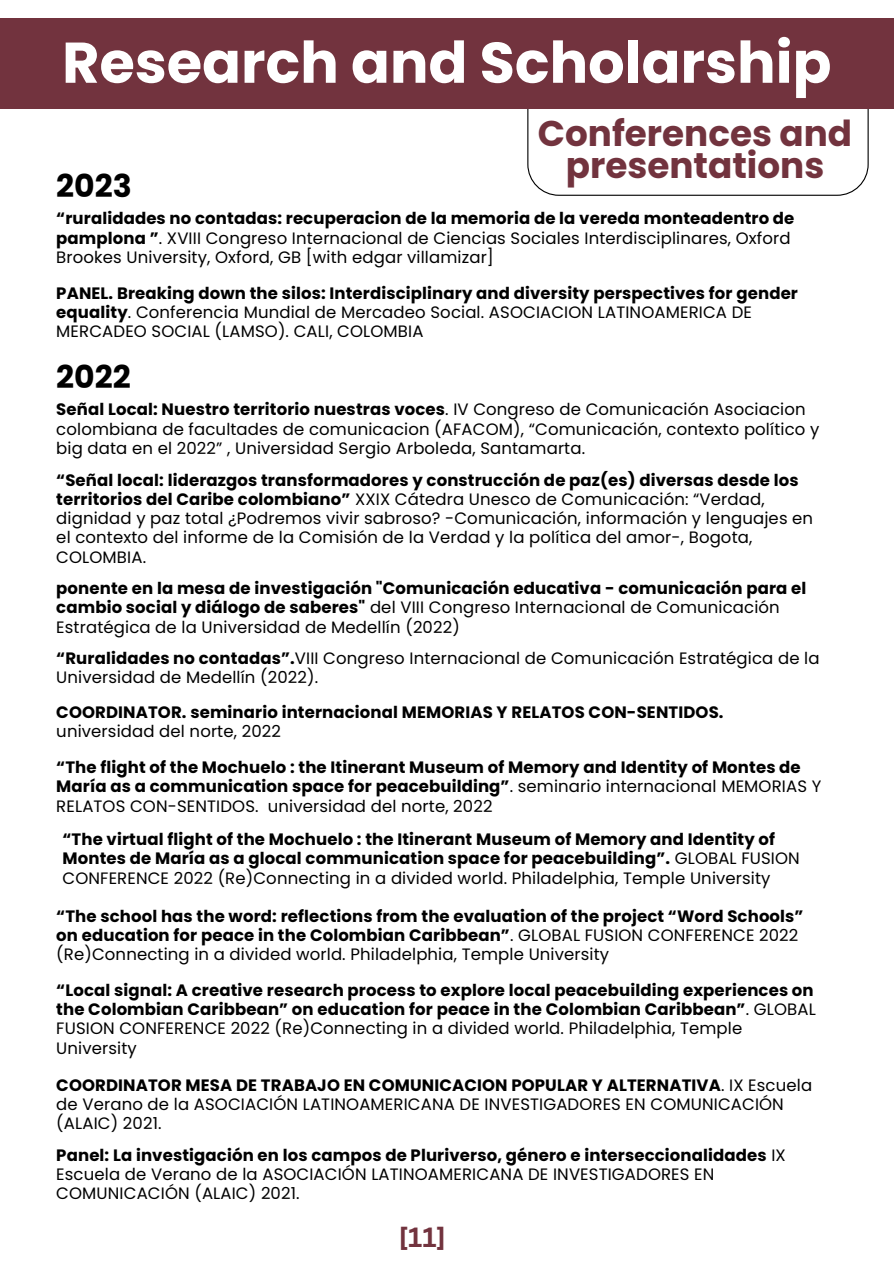
<style>
.page{position:relative;width:894px;height:1264px;background:#fff}
.page>*{position:absolute;margin:0;border:0;box-sizing:border-box;transform-origin:0 0}
.t1{font:700 57.3px "Poppins";color:#fff}
.t2{font:700 35.7px/31.5px "Poppins";color:#72333e;text-align:center}
.t3{font:700 31.5px "Poppins";color:#000}
.t4{font:700 27px "Canva Sans";color:#72333e}
.t5{font:16.5px/19.2px "Poppins";letter-spacing:.01em;color:#000}
.t6{font:700 16.5px/19.2px "Poppins";letter-spacing:.01em;color:#000}
.s1{font-weight:700}
.s2{font-weight:400}
</style>
<div class="page">
<svg style="left:527px;top:108px;width:341px;height:88px"></svg>
<div style="left:0;top:18px;width:893px;height:90px;background:#72333e"></div>
<h1 class="t1" style="left:62px;top:23px;width:770px">Research and Scholarship</h1>
<h2 class="t2" style="left:537px;top:118px;width:316px">Conferences and presentations</h2>
<p class="t3" style="left:56px;top:164px;width:77px">2023</p>
<p class="t5" style="left:56px;top:209px;width:739px"><span class="s1">“ruralidades no contadas: recuperacion de la memoria de la vereda monteadentro de pamplona ”</span>. XVIII Congreso Internacional de Ciencias Sociales Interdisciplinares, Oxford<br>Brookes University, Oxford, GB [with edgar villamizar]</p>
<h3 class="t5" style="left:56px;top:283px;width:743px"><span class="s1">PANEL. Breaking down the silos: Interdisciplinary and diversity perspectives for gender equality</span>. Conferencia Mundial de Mercadeo Social. ASOCIACION LATINOAMERICA DE<br>MERCADEO SOCIAL (LAMSO). CALI, COLOMBIA</h3>
<p class="t3" style="left:56px;top:355px;width:76px">2022</p>
<p class="t5" style="left:56px;top:400px;width:764px"><span class="s1">Señal Local: Nuestro territorio nuestras voces</span>. IV Congreso de Comunicación Asociacion colombiana de facultades de comunicacion (AFACOM), “Comunicación, contexto político y big data en el 2022” , Universidad Sergio Arboleda, Santamarta.</p>
<p class="t5" style="left:56px;top:470px;width:758px"><span class="s1">“Señal local: liderazgos transformadores y construcción de paz(es) diversas desde los territorios del Caribe colombiano”</span> XXIX Cátedra Unesco de Comunicación: “Verdad, dignidad y paz total ¿Podremos vivir sabroso? -Comunicación, información y lenguajes en el contexto del informe de la Comisión de la Verdad y la política del amor-, Bogota, COLOMBIA.</p>
<p class="t6" style="left:56px;top:578px;width:751px">ponente en la mesa de investigación "Comunicación educativa - comunicación para el cambio social y diálogo de saberes" <span class="s2">del VIII Congreso Internacional de Comunicación<br>Estratégica de la Universidad de Medellín (2022)</span></p>
<p class="t5" style="left:56px;top:648px;width:764px"><span class="s1">“Ruralidades no contadas”.</span>VIII Congreso Internacional de Comunicación Estratégica de la<br>Universidad de Medellín (2022).</p>
<p class="t6" style="left:56px;top:702px;width:668px">COORDINATOR. seminario internacional MEMORIAS Y RELATOS CON-SENTIDOS. <span class="s2">universidad del norte, 2022</span></p>
<h4 class="t6" style="left:56px;top:758px;width:766px">“The flight of the Mochuelo : the Itinerant Museum of Memory and Identity of Montes de<br>María as a communication space for peacebuilding”<span class="s2">. seminario internacional MEMORIAS Y<br>RELATOS CON-SENTIDOS. universidad del norte, 2022</span></h4>
<p class="t6" style="left:62px;top:830px;width:738px">“The virtual flight of the Mochuelo : the Itinerant Museum of Memory and Identity of<br>Montes de María as a glocal communication space for peacebuilding”. <span class="s2">GLOBAL FUSION<br>CONFERENCE 2022 (Re)Connecting in a divided world. Philadelphia, Temple University</span></p>
<p class="t6" style="left:56px;top:906px;width:748px">“The school has the word: reflections from the evaluation of the project “Word Schools” on education for peace in the Colombian Caribbean”<span class="s2">. GLOBAL FUSION CONFERENCE 2022 (Re)Connecting in a divided world. Philadelphia, Temple University</span></p>
<p class="t6" style="left:56px;top:980px;width:760px">“Local signal: A creative research process to explore local peacebuilding experiences on the Colombian Caribbean” on education for peace in the Colombian Caribbean”<span class="s2">. GLOBAL FUSION CONFERENCE 2022 (Re)Connecting in a divided world. Philadelphia, Temple University</span></p>
<p class="t5" style="left:56px;top:1075px;width:757px"><span class="s1">COORDINATOR MESA DE TRABAJO EN COMUNICACION POPULAR Y ALTERNATIVA</span>. IX Escuela de Verano de la ASOCIACIÓN LATINOAMERICANA DE INVESTIGADORES EN COMUNICACIÓN (ALAIC) 2021.</p>
<p class="t5" style="left:56px;top:1145px;width:730px"><span class="s1">Panel: La investigación en los campos de Pluriverso, género e interseccionalidades</span> IX<br>Escuela de Verano de la ASOCIACIÓN LATINOAMERICANA DE INVESTIGADORES EN<br>COMUNICACIÓN (ALAIC) 2021.</p>
<h3 class="t4" style="left:398px;top:1217px;width:49px">[11]</h3>
</div>
